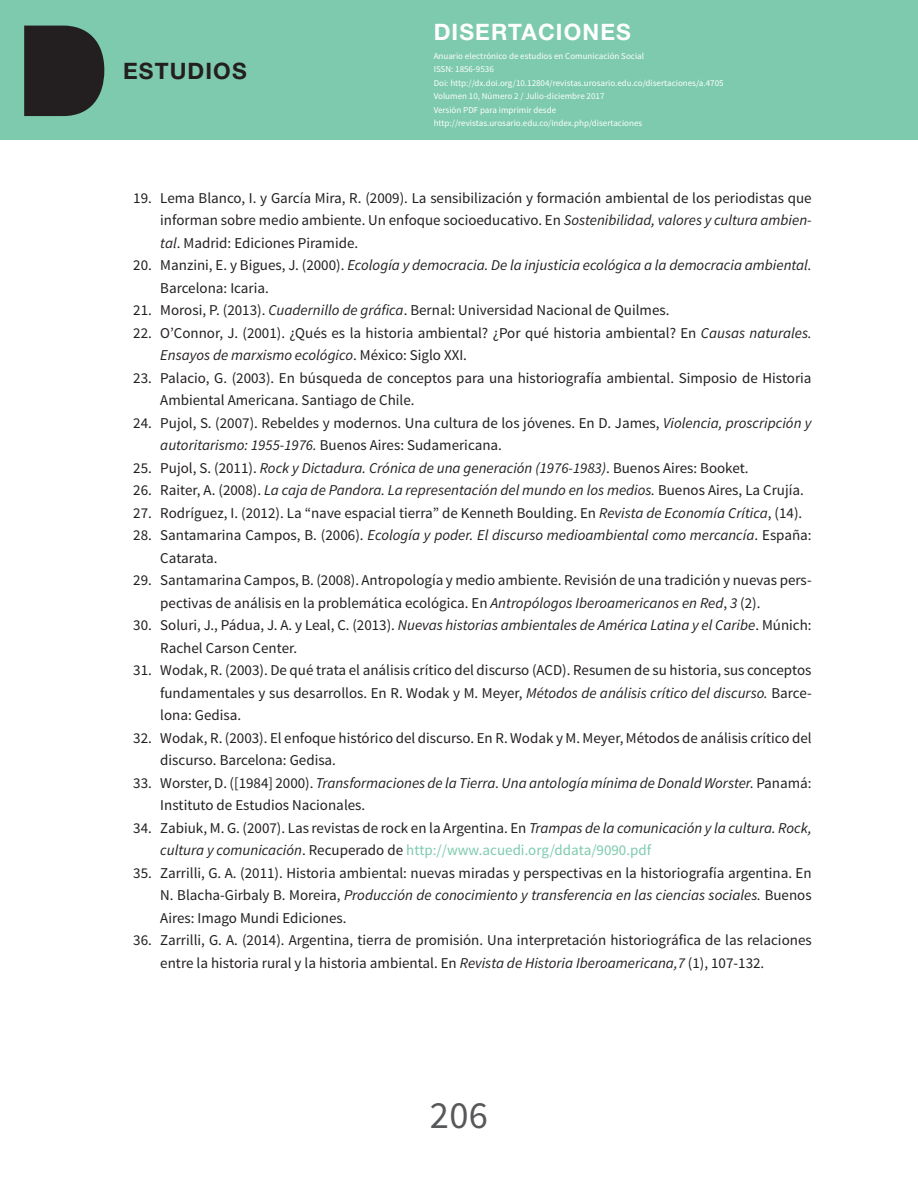
<style>
.page{position:relative;width:918px;height:1188px;background:#fff}
.page>*{position:absolute;margin:0;border:0;box-sizing:border-box;transform-origin:0 0}
.t1{font:38.4px "Source Sans Pro";color:#57585a}
.t2{font:700 22.65px "Helvetica Neue LT Std";letter-spacing:.05em;color:#fff}
.t3{font:700 22.65px "Helvetica Neue LT Std";letter-spacing:.05em;color:#231f20}
.t4{font:15px/22.5px "Source Sans Pro";color:#231f20}
.t5{font:italic 15px/22.5px "Source Sans Pro";color:#231f20}
.t6{font:9px/13.5px "Source Sans Pro";color:#fff}
.s1{font-style:inherit}
.s2{font-style:italic}
.s3{font-style:normal}
.s4{color:#7dcaae}
</style>
<div class="page">
<div style="left:0;top:0;width:918px;height:139px;background:#7dcaae"></div>
<svg style="left:24px;top:26px;width:80px;height:90px;background:#2b2e2d"></svg>
<h2 class="t3" style="left:123px;top:57px;width:125px">ESTUDIOS</h2>
<h2 class="t2" style="left:434px;top:18px;width:199px">DISERTACIONES</h2>
<p class="t6" style="left:434px;top:49px;width:292px">Anuario electrónico de estudios en Comunicación Social<br><span class="s1">ISSN</span>: 1856-9536<br>Doi: http://dx.doi.org/10.12804/revistas.urosario.edu.co/disertaciones/a.4705<br>Volumen 10, Número 2 / Julio-diciembre 2017<br>Versión <span class="s1">PDF</span> para imprimir desde http://revistas.urosario.edu.co/index.php/disertaciones</p>
<p class="t4" style="left:160px;top:187px;width:653px;text-align:justify;text-indent:-27px">19. Lema Blanco, I. y García Mira, R. (2009). La sensibilización y formación ambiental de los periodistas que informan sobre medio ambiente. Un enfoque socioeducativo. En <span class="s2">Sostenibilidad, valores y cultura ambien&shy;tal</span>. Madrid: Ediciones Piramide.</p>
<p class="t5" style="left:160px;top:254px;width:653px;text-indent:-27px"><span class="s3">20. Manzini, E. y Bigues, J. (2000).</span> Ecología y democracia. De la injusticia ecológica a la democracia ambiental.<br><span class="s3">Barcelona: Icaria.</span></p>
<p class="t4" style="left:133px;top:299px;width:538px">21. Morosi, P. (2013). <span class="s2">Cuadernillo de gráfica</span>. Bernal: Universidad Nacional de Quilmes.</p>
<p class="t4" style="left:160px;top:322px;width:653px;text-indent:-27px">22. O’Connor, J. (2001). ¿Qués es la historia ambiental? ¿Por qué historia ambiental? En <span class="s2">Causas naturales.<br>Ensayos de marxismo ecológico</span>. México: Siglo XXI.</p>
<p class="t4" style="left:160px;top:367px;width:653px;text-indent:-27px">23. Palacio, G. (2003). En búsqueda de conceptos para una historiografía ambiental. Simposio de Historia<br>Ambiental Americana. Santiago de Chile.</p>
<p class="t4" style="left:160px;top:412px;width:653px;text-indent:-27px">24. Pujol, S. (2007). Rebeldes y modernos. Una cultura de los jóvenes. En D. James, <span class="s2">Violencia, proscripción y autoritarismo: 1955-1976.</span> Buenos Aires: Sudamericana.</p>
<p class="t5" style="left:133px;top:456px;width:617px"><span class="s3">25. Pujol, S. (2011).</span> Rock y Dictadura. Crónica de una generación (1976-1983)<span class="s3">. Buenos Aires: Booket.</span></p>
<p class="t5" style="left:133px;top:479px;width:672px"><span class="s3">26. Raiter, A. (2008).</span> La caja de Pandora. La representación del mundo en los medios. <span class="s3">Buenos Aires, La Crujía.</span></p>
<p class="t4" style="left:133px;top:502px;width:671px">27. Rodríguez, I. (2012). La “nave espacial tierra” de Kenneth Boulding. En <span class="s2">Revista de Economía Crítica</span>, (14).</p>
<p class="t5" style="left:160px;top:524px;width:653px;text-indent:-27px"><span class="s3">28. Santamarina Campos, B. (2006).</span> Ecología y poder. El discurso medioambiental como mercancía<span class="s3">. España:<br>Catarata.</span></p>
<p class="t4" style="left:160px;top:569px;width:653px;text-indent:-27px">29. Santamarina Campos, B. (2008). Antropología y medio ambiente. Revisión de una tradición y nuevas pers&shy;pectivas de análisis en la problemática ecológica. En <span class="s2">Antropólogos Iberoamericanos en Red</span>, <span class="s2">3</span> (2).</p>
<p class="t4" style="left:160px;top:614px;width:653px;text-indent:-27px">30. Soluri, J., Pádua, J. A. y Leal, C. (2013). <span class="s2">Nuevas historias ambientales de América Latina y el Caribe</span>. Múnich:<br>Rachel Carson Center.</p>
<p class="t4" style="left:160px;top:659px;width:653px;text-align:justify;text-indent:-27px">31. Wodak, R. (2003). De qué trata el análisis crítico del discurso (ACD). Resumen de su historia, sus conceptos fundamentales y sus desarrollos. En R. Wodak y M. Meyer, <span class="s2">Métodos de análisis crítico del discurso.</span> Barce&shy;lona: Gedisa.</p>
<p class="t4" style="left:160px;top:727px;width:653px;text-indent:-27px">32. Wodak, R. (2003). El enfoque histórico del discurso. En R. Wodak y M. Meyer, Métodos de análisis crítico del discurso. Barcelona: Gedisa.</p>
<p class="t4" style="left:160px;top:772px;width:653px;text-indent:-27px">33. Worster, D. ([1984] 2000). <span class="s2">Transformaciones de la Tierra. Una antología mínima de Donald Worster.</span> Panamá:<br>Instituto de Estudios Nacionales.</p>
<p class="t4" style="left:160px;top:817px;width:653px;text-indent:-27px">34. Zabiuk, M. G. (2007). Las revistas de rock en la Argentina. En <span class="s2">Trampas de la comunicación y la cultura. Rock, cultura y comunicación</span>. Recuperado de <span class="s4">http://www.acuedi.org/ddata/9090.pdf</span></p>
<p class="t4" style="left:160px;top:862px;width:653px;text-align:justify;text-indent:-27px">35. Zarrilli, G. A. (2011). Historia ambiental: nuevas miradas y perspectivas en la historiografía argentina. En N. Blacha-Girbaly B. Moreira, <span class="s2">Producción de conocimiento y transferencia en las ciencias sociales.</span> Buenos Aires: Imago Mundi Ediciones.</p>
<p class="t4" style="left:160px;top:929px;width:653px;text-indent:-27px">36. Zarrilli, G. A. (2014). Argentina, tierra de promisión. Una interpretación historiográfica de las relaciones entre la historia rural y la historia ambiental. En <span class="s2">Revista de Historia Iberoamericana,7</span> (1), 107-132.</p>
<h1 class="t1" style="left:430px;top:1092px;width:60px">206</h1>
</div>
